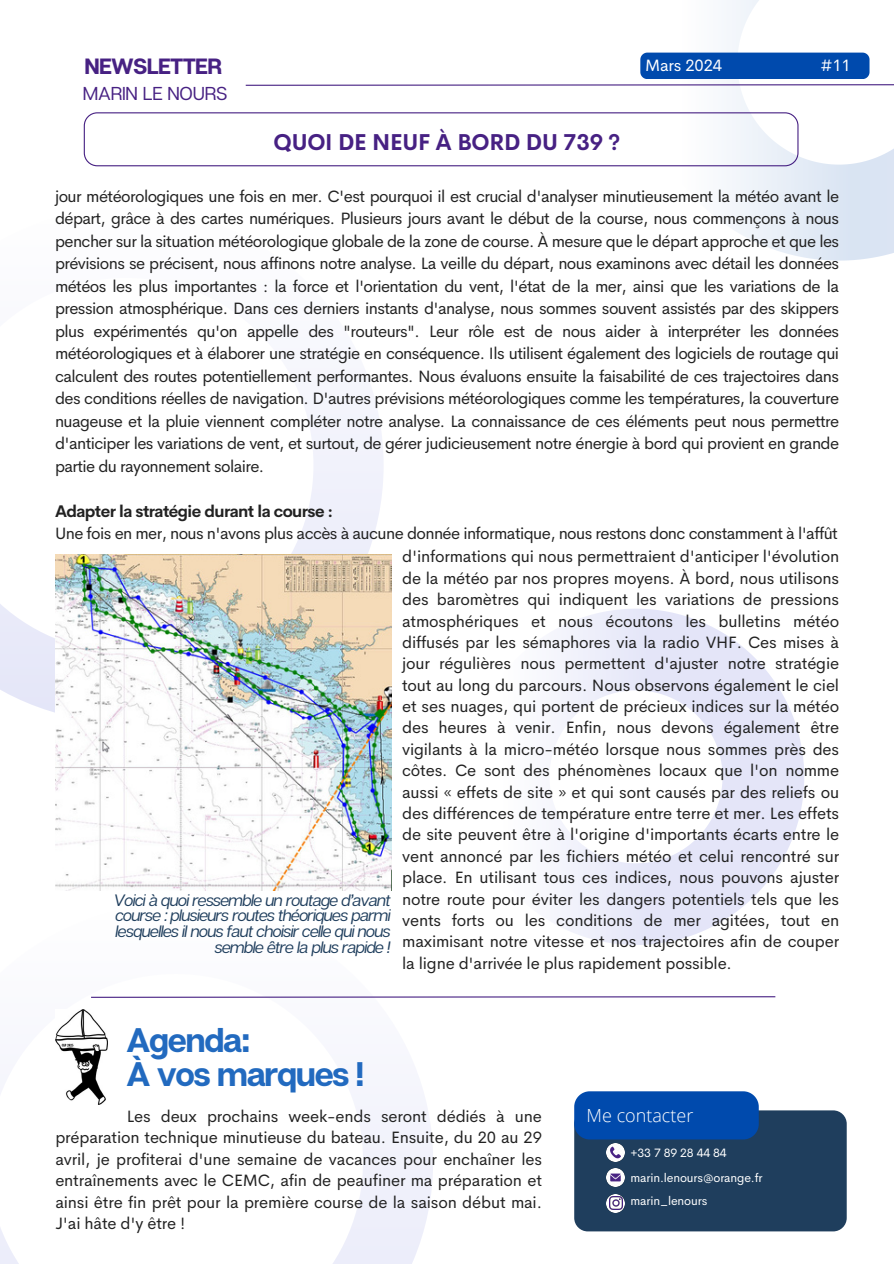
<style>
.page{position:relative;width:894px;height:1264px;background:#fff}
.page>*{position:absolute;margin:0;border:0;box-sizing:border-box;transform-origin:0 0}
.t1{font:700 34.05px/33.8px "Articulat CF";letter-spacing:-.045em;color:#226abf}
.t2{font:700 22.5px "Cerebri Sans";letter-spacing:-.01em;color:#472183}
.t3{font:700 22.05px "Articulat CF";letter-spacing:-.035em;color:#472183}
.t4{font:18.75px "Articulat CF";letter-spacing:-.01em;color:#472183}
.t5{font:300 18px "Open Sans";color:#fff}
.t6{font:16.5px/21.3px "Cerebri Sans";letter-spacing:-.01em;color:#222;text-align:justify}
.t7{font:italic 16.5px/15.8px "Articulat CF";letter-spacing:-.045em;color:#1f3e5d;text-align:right}
.t8{font:16.5px/22.5px "Cerebri Sans";letter-spacing:-.035em;color:#222}
.t9{font:16.5px "Cerebri Sans";letter-spacing:-.01em;color:#fff}
.t10{font:12.15px "Cerebri Sans";letter-spacing:-.01em;color:#fff}
.s1{font-weight:700}
</style>
<div class="page">
<svg style="left:641px;top:0;width:252px;height:260px"></svg>
<svg style="left:245px;top:84px;width:648px;height:2px"></svg>
<svg style="left:557px;top:609px;width:247px;height:336px"></svg>
<svg style="left:0;top:1038px;width:432px;height:225px"></svg>
<svg style="left:84px;top:112px;width:714px;height:54px"></svg>
<svg style="left:0;top:398px;width:383px;height:315px"></svg>
<div style="left:574px;top:1110px;width:272px;height:121px;background:#1f3e5d;border-radius:13px"></div>
<img style="left:606px;top:1143px;width:18px;height:18px">
<img style="left:606px;top:1168px;width:18px;height:18px">
<img style="left:606px;top:1194px;width:18px;height:17px">
<svg style="left:609px;top:1196px;width:13px;height:13px"></svg>
<img style="left:55px;top:1009px;width:52px;height:95px">
<div style="left:640px;top:53px;width:229px;height:25px;background:#004aad"></div>
<svg style="left:574px;top:1091px;width:184px;height:48px;background:#084fae"></svg>
<svg style="left:91px;top:996px;width:685px;height:2px"></svg>
<img style="left:55px;top:554px;width:336px;height:336px">
<div style="left:579px;top:1099px;width:121px;height:32px;background:#004aad;border-radius:8px"></div>
<h5 class="t3" style="left:85px;top:52px;width:139px">NEWSLETTER</h5>
<p class="t4" style="left:83px;top:82px;width:146px">MARIN LE NOURS</p>
<h5 class="t2" style="left:273px;top:127px;width:348px">QUOI DE NEUF À BORD DU 739 ?</h5>
<p class="t9" style="left:645px;top:54px;width:78px">Mars 2024</p>
<p class="t9" style="left:820px;top:54px;width:32px">#11</p>
<h1 class="t6" style="left:55px;top:184px;width:785px;line-height:22.5px">jour météorologiques une fois en mer. C'est pourquoi il est crucial d'analyser minutieusement la météo avant le départ, grâce à des cartes numériques. Plusieurs jours avant le début de la course, nous commençons à nous pencher sur la situation météorologique globale de la zone de course. À mesure que le départ approche et que les prévisions se précisent, nous affinons notre analyse. La veille du départ, nous examinons avec détail les données météos les plus importantes : la force et l'orientation du vent, l'état de la mer, ainsi que les variations de la pression atmosphérique. Dans ces derniers instants d'analyse, nous sommes souvent assistés par des skippers plus expérimentés qu'on appelle des "routeurs". Leur rôle est de nous aider à interpréter les données météorologiques et à élaborer une stratégie en conséquence. Ils utilisent également des logiciels de routage qui calculent des routes potentiellement performantes. Nous évaluons ensuite la faisabilité de ces trajectoires dans des conditions réelles de navigation. D'autres prévisions météorologiques comme les températures, la couverture nuageuse et la pluie viennent compléter notre analyse. La connaissance de ces éléments peut nous permettre d'anticiper les variations de vent, et surtout, de gérer judicieusement notre énergie à bord qui provient en grande partie du rayonnement solaire.</h1>
<p class="t8" style="left:55px;top:499px;width:784px"><span class="s1">Adapter la stratégie durant la course :<br></span>Une fois en mer, nous n'avons plus accès à aucune donnée informatique, nous restons donc constamment à l'affût</p>
<h4 class="t7" style="left:114px;top:891px;width:278px">Voici à quoi ressemble un routage d’avant course : plusieurs routes théoriques parmi lesquelles il nous faut choisir celle qui nous semble être la plus rapide !</h4>
<h5 class="t6" style="left:402px;top:546px;width:438px">d'informations qui nous permettraient d'anticiper l'évolution de la météo par nos propres moyens. À bord, nous utilisons des baromètres qui indiquent les variations de pressions atmosphériques et nous écoutons les bulletins météo diffusés par les sémaphores via la radio VHF. Ces mises à jour régulières nous permettent d'ajuster notre stratégie tout au long du parcours. Nous observons également le ciel et ses nuages, qui portent de précieux indices sur la météo des heures à venir. Enfin, nous devons également être vigilants à la micro-météo lorsque nous sommes près des côtes. Ce sont des phénomènes locaux que l'on nomme aussi « effets de site » et qui sont causés par des reliefs ou des différences de température entre terre et mer. Les effets de site peuvent être à l'origine d'importants écarts entre le vent annoncé par les fichiers météo et celui rencontré sur place. En utilisant tous ces indices, nous pouvons ajuster notre route pour éviter les dangers potentiels tels que les vents forts ou les conditions de mer agitées, tout en maximisant notre vitesse et nos trajectoires afin de couper la ligne d'arrivée le plus rapidement possible.</h5>
<h2 class="t1" style="left:126px;top:1022px;width:240px">Agenda:<br>À vos marques !</h2>
<p class="t6" style="left:127px;top:1105px;width:416px">Les deux prochains week-ends seront dédiés à une</p>
<h5 class="t5" style="left:586px;top:1102px;width:108px">Me contacter</h5>
<p class="t6" style="left:55px;top:1126px;width:488px">préparation technique minutieuse du bateau. Ensuite, du 20 au 29 avril, je profiterai d'une semaine de vacances pour enchaîner les entraînements avec le CEMC, afin de peaufiner ma préparation et ainsi être fin prêt pour la première course de la saison début mai.<br>J'ai hâte d'y être !</p>
<h5 class="t10" style="left:630px;top:1144px;width:98px">+33 7 89 28 44 84</h5>
<p class="t10" style="left:630px;top:1169px;width:133px">marin.lenours@orange.fr</p>
<p class="t10" style="left:630px;top:1193px;width:78px">marin_lenours</p>
</div>
